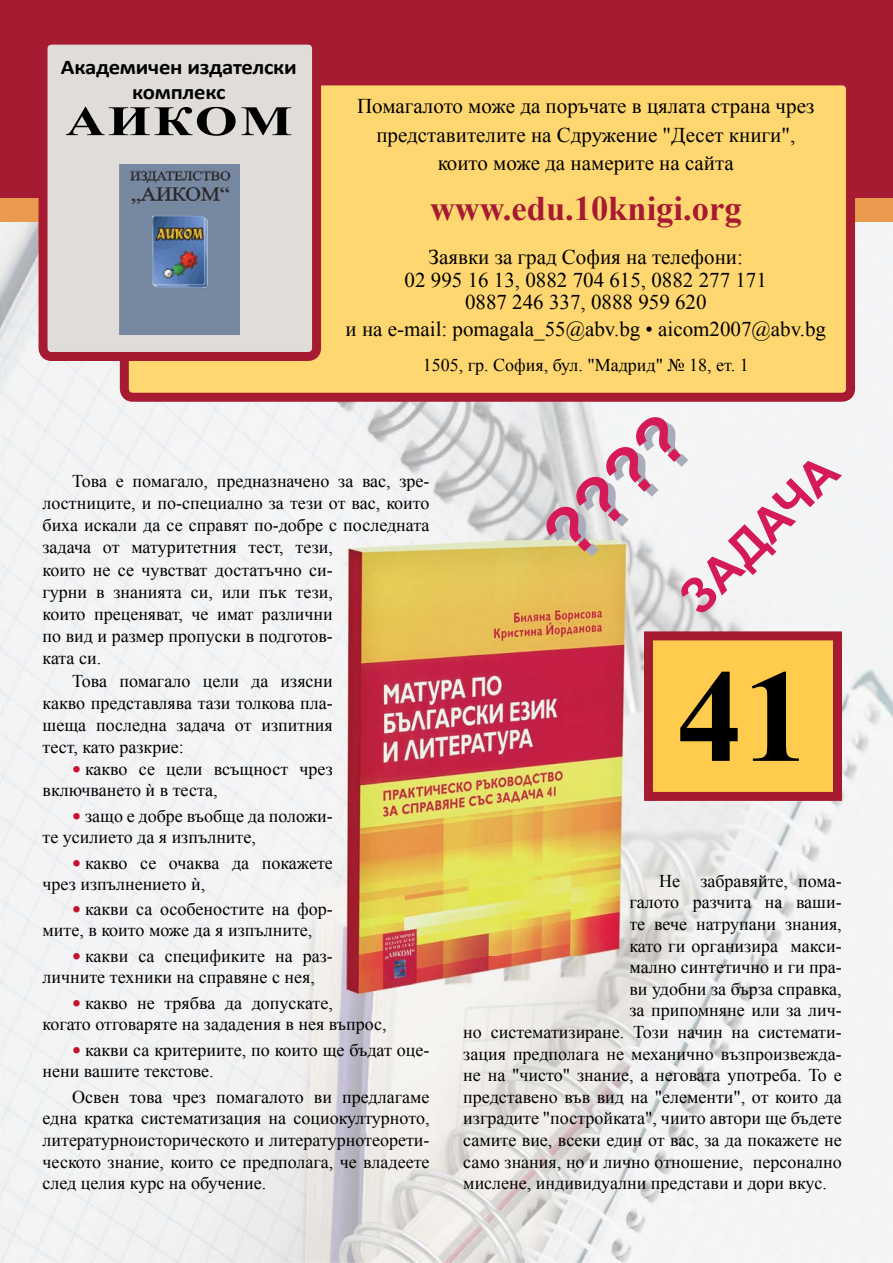
<style>
.page{position:relative;width:893px;height:1263px;background:#fff}
.page>*{position:absolute;margin:0;border:0;box-sizing:border-box;transform-origin:0 0}
.t1{font:700 132px "Times New Roman";color:#000}
.t2{font:700 42px "Times New Roman";letter-spacing:.05em;color:#000;scale:1.31 1}
.t3{font:700 34.5px "Times New Roman";color:#a61a32}
.t4{font:21px/28.5px "Times New Roman";color:#000;text-align:center}
.t5{font:700 21px/25.2px "Calibri";letter-spacing:-.01em;color:#000;text-align:center;scale:1.08 1}
.t6{font:18px/21px "Times New Roman";color:#000}
.s1{font-family:"Calibri";font-weight:700;color:#c4122f}
</style>
<div class="page">
<img style="left:0;top:0;width:893px;height:1263px">
<div style="left:1px;top:0;width:892px;height:198px;background:#a61a32"></div>
<div style="left:124px;top:81px;width:726px;height:316px;background:#ffd771;border-radius:9px"></div>
<div style="left:120px;top:76px;width:735px;height:326px;border:9px solid #a61a32;border-radius:9px"></div>
<div style="left:43px;top:40px;width:274px;height:316px;background:#e0ddd9;border-radius:9px"></div>
<div style="left:39px;top:36px;width:282px;height:325px;border:9px solid #a61a32;border-radius:9px"></div>
<img style="left:120px;top:165px;width:120px;height:169px">
<div style="left:648px;top:636px;width:189px;height:160px;background:#ffcc4e"></div>
<div style="left:644px;top:631px;width:198px;height:170px;border:9px solid #a61a32"></div>
<img style="left:333px;top:540px;width:296px;height:469px">
<svg style="left:546px;top:417px;width:296px;height:195px"></svg>
<p class="t5" style="left:61px;top:56px;width:220px">Академичен издателски комплекс</p>
<h2 class="t2" style="left:65px;top:98px;width:175px">АИКОМ</h2>
<p class="t4" style="left:357px;top:92px;width:459px">Помагалото може да поръчате в цялата страна чрез представителите на Сдружение "Десет книги", които може да намерите на сайта</p>
<h3 class="t3" style="left:430px;top:190px;width:313px">www.edu.10knigi.org</h3>
<p class="t4" style="left:405px;top:246px;width:364px;line-height:22.5px">Заявки за град София на телефони:<br>02 995 16 13, 0882 704 615, 0882 277 171<br>0887 246 337, 0888 959 620</p>
<p class="t4" style="left:346px;top:315px;width:482px">и на e-mail: pomagala_55@abv.bg • aicom2007@abv.bg</p>
<p class="t6" style="left:423px;top:355px;width:327px">1505, гр. София, бул. "Мадрид" № 18, ет. 1</p>
<p class="t6" style="left:72px;top:470px;width:359px">Това е помагало, предназначено за вас, зре-</p>
<p class="t6" style="left:43px;top:492px;width:388px">лостниците, и по-специално за тези от вас, които</p>
<p class="t6" style="left:43px;top:515px;width:388px">биха искали да се справят по-добре с последната</p>
<p class="t6" style="left:43px;top:537px;width:292px">задача от матуритетния тест, тези,</p>
<p class="t6" style="left:43px;top:559px;width:292px">които не се чувстват достатъчно си-</p>
<p class="t6" style="left:43px;top:581px;width:292px">гурни в знанията си, или пък тези,</p>
<p class="t6" style="left:43px;top:603px;width:292px">които преценяват, че имат различни</p>
<p class="t6" style="left:43px;top:626px;width:292px">по вид и размер пропуски в подготов-</p>
<p class="t6" style="left:43px;top:648px;width:60px">ката си.</p>
<p class="t6" style="left:72px;top:670px;width:262px">Това помагало цели да изясни</p>
<p class="t6" style="left:43px;top:692px;width:292px">какво представлява тази толкова пла-</p>
<p class="t6" style="left:43px;top:714px;width:292px">шеща последна задача от изпитния</p>
<p class="t6" style="left:43px;top:737px;width:143px">тест, като разкрие:</p>
<p class="t6" style="left:43px;top:758px;width:292px;text-indent:30px"><span class="s1">•</span> какво се цели всъщност чрез включването ѝ в теста,</p>
<p class="t6" style="left:43px;top:805px;width:292px;text-indent:30px"><span class="s1">•</span> защо е добре въобще да положи&shy;те усилието да я изпълните,</p>
<p class="t6" style="left:43px;top:852px;width:292px;text-indent:30px"><span class="s1">•</span> какво се очаква да покажете чрез изпълнението ѝ,</p>
<p class="t6" style="left:43px;top:899px;width:292px;text-indent:30px"><span class="s1">•</span> какви са особеностите на фор&shy;мите, в които може да я изпълните,</p>
<p class="t6" style="left:43px;top:946px;width:292px;text-indent:30px"><span class="s1">•</span> какви са спецификите на раз&shy;личните техники на справяне с нея,</p>
<p class="t6" style="left:43px;top:992px;width:346px;text-indent:30px"><span class="s1">•</span> какво не трябва да допускате,<br>когато отговаряте на зададения в нея въпрос,</p>
<p class="t6" style="left:43px;top:1039px;width:388px;text-indent:30px"><span class="s1">•</span> какви са критериите, по които ще бъдат оце&shy;нени вашите текстове.</p>
<p class="t6" style="left:43px;top:1086px;width:388px;line-height:21.6px;text-align:justify;text-indent:30px">Освен това чрез помагалото ви предлагаме една кратка систематизация на социокултурното, литературноисторическото и литературнотеорети&shy;ческото знание, които се предполага, че владеете след целия курс на обучение.</p>
<h1 class="t1" style="left:677px;top:643px;width:133px">41</h1>
<p class="t6" style="left:659px;top:870px;width:184px">Не забравяйте, пома-</p>
<p class="t6" style="left:629px;top:892px;width:214px">галото разчита на ваши-</p>
<p class="t6" style="left:629px;top:914px;width:214px">те вече натрупани знания,</p>
<p class="t6" style="left:629px;top:935px;width:214px">като ги организира макси-</p>
<p class="t6" style="left:629px;top:957px;width:214px">мално синтетично и ги пра-</p>
<p class="t6" style="left:629px;top:978px;width:214px">ви удобни за бърза справка,</p>
<p class="t6" style="left:629px;top:1000px;width:214px">за припомняне или за лич-</p>
<p class="t6" style="left:463px;top:1022px;width:380px">но систематизиране. Този начин на системати-</p>
<p class="t6" style="left:463px;top:1043px;width:380px">зация предполага не механично възпроизвежда-</p>
<p class="t6" style="left:463px;top:1065px;width:380px">не на "чисто" знание, а неговата употреба. То е</p>
<p class="t6" style="left:463px;top:1086px;width:380px">представено във вид на "елементи", от които да</p>
<p class="t6" style="left:463px;top:1108px;width:380px">изградите "постройката", чиито автори ще бъдете</p>
<p class="t6" style="left:463px;top:1130px;width:380px">самите вие, всеки един от вас, за да покажете не</p>
<p class="t6" style="left:463px;top:1151px;width:380px">само знания, но и лично отношение, персонално</p>
<p class="t6" style="left:463px;top:1173px;width:365px">мислене, индивидуални представи и дори вкус.</p>
</div>
